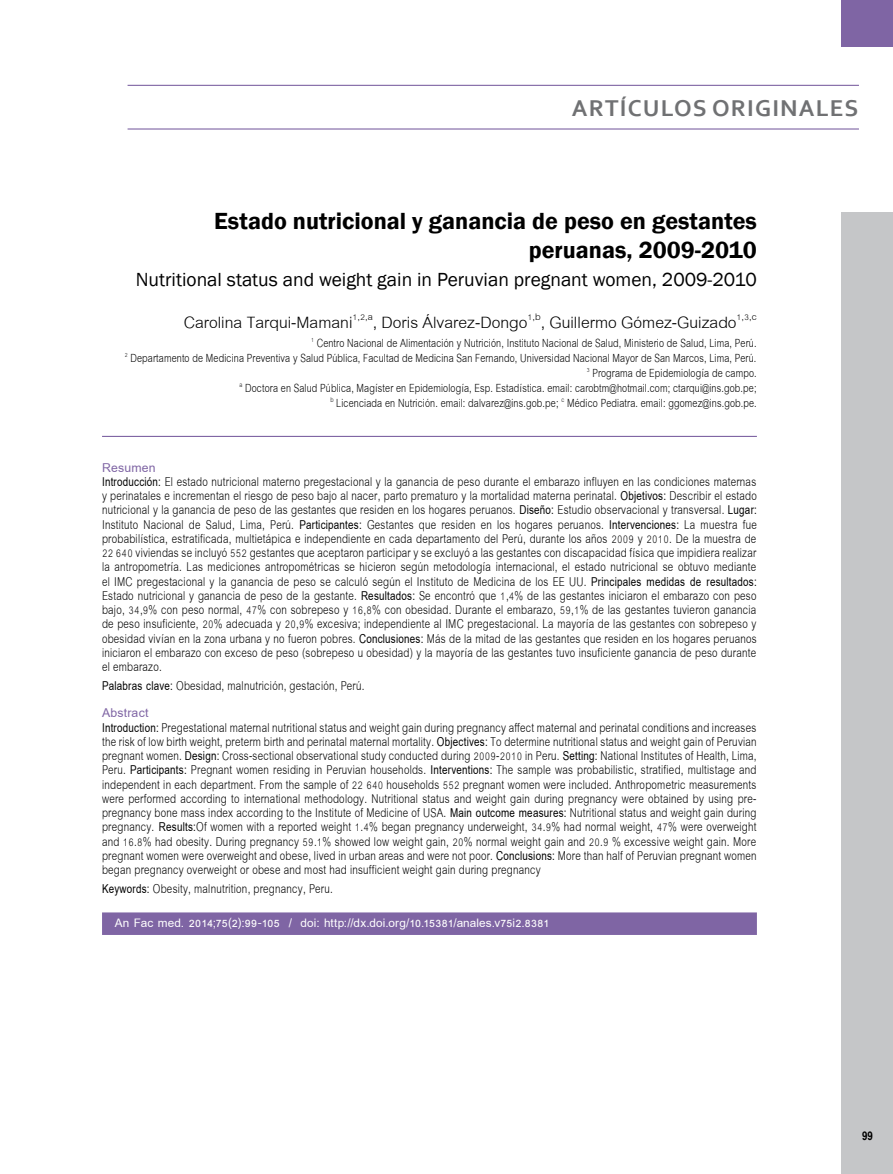
<style>
.page{position:relative;width:893px;height:1174px;background:#fff}
.page>*{position:absolute;margin:0;border:0;box-sizing:border-box;transform-origin:0 0}
.t1{font:24px "Cordia UPC";color:#000}
.t2{font:600 24px/28.8px "Franklin Gothic";color:#000;text-align:right}
.t3{font:700 24px "Corbel";letter-spacing:.05em;color:#707173}
.t4{font:19.5px "Franklin Gothic";color:#000}
.t5{font:18.75px/14.2px "Cordia UPC";letter-spacing:.015em;color:#000;scale:.8 1}
.t6{font:700 18px "Cordia UPC";letter-spacing:-.005em;color:#fff}
.t7{font:17.25px/15px "Cordia UPC";letter-spacing:.01em;color:#000;text-align:right;scale:.8 1}
.t8{font:700 12px "Arial Narrow";color:#000}
.s1{font-weight:700;color:#7f65a4}
.s2{font-weight:700}
</style>
<div class="page">
<div style="left:842px;top:0;width:51px;height:47px;background:#7f65a4"></div>
<div style="left:842px;top:213px;width:51px;height:961px;background:#c5c6c8"></div>
<hr style="left:128px;top:85px;width:731px;height:1px;background:#7f65a4">
<hr style="left:128px;top:128px;width:731px;height:2px;background:#7f65a4">
<hr style="left:102px;top:436px;width:655px;height:1px;background:#7f65a4">
<div style="left:102px;top:912px;width:655px;height:23px;background:#7f65a4"></div>
<p class="t3" style="left:572px;top:93px;width:288px">ARTÍCULOS ORIGINALES</p>
<p class="t2" style="left:214px;top:207px;width:544px">Estado nutricional y ganancia de peso en gestantes peruanas, 2009-2010</p>
<p class="t4" style="left:136px;top:267px;width:622px">Nutritional status and weight gain in Peruvian pregnant women, 2009-2010</p>
<p class="t1" style="left:184px;top:306px;width:575px">Carolina Tarqui-Mamani<sup>1,2,a</sup>, Doris Álvarez-Dongo<sup>1,b</sup>, Guillermo Gómez-Guizado<sup>1,3,c</sup></p>
<p class="t7" style="left:125px;top:336px;width:792px"><sup>1</sup> Centro Nacional de Alimentación y Nutrición, Instituto Nacional de Salud, Ministerio de Salud, Lima, Perú.<br><sup>2</sup> Departamento de Medicina Preventiva y Salud Pública, Facultad de Medicina San Fernando, Universidad Nacional Mayor de San Marcos, Lima, Perú.<br><sup>3</sup> Programa de Epidemiología de campo.<br><sup>a</sup> Doctora en Salud Pública, Magíster en Epidemiología, Esp. Estadística. email: carobtm@hotmail.com; ctarqui@ins.gob.pe;<br><sup>b</sup> Licenciada en Nutrición. email: dalvarez@ins.gob.pe; <sup>c</sup> Médico Pediatra. email: ggomez@ins.gob.pe.</p>
<p class="t5" style="left:102px;top:460px;width:820px"><span class="s1">Resumen<br></span><span class="s2">Introducción:</span> El estado nutricional materno pregestacional y la ganancia de peso durante el embarazo influyen en las condiciones maternas y perinatales e incrementan el riesgo de peso bajo al nacer, parto prematuro y la mortalidad materna perinatal. <span class="s2">Objetivos:</span> Describir el estado nutricional y la ganancia de peso de las gestantes que residen en los hogares peruanos. <span class="s2">Diseño:</span> Estudio observacional y transversal. <span class="s2">Lugar:<br></span>Instituto Nacional de Salud, Lima, Perú. <span class="s2">Participantes:</span> Gestantes que residen en los hogares peruanos. <span class="s2">Intervenciones:</span> La muestra fue probabilística, estratificada, multietápica e independiente en cada departamento del Perú, durante los años 2009 y 2010. De la muestra de 22 640 viviendas se incluyó 552 gestantes que aceptaron participar y se excluyó a las gestantes con discapacidad física que impidiera realizar la antropometría. Las mediciones antropométricas se hicieron según metodología internacional, el estado nutricional se obtuvo mediante el IMC pregestacional y la ganancia de peso se calculó según el Instituto de Medicina de los EE UU. <span class="s2">Principales medidas de resultados:<br></span>Estado nutricional y ganancia de peso de la gestante. <span class="s2">Resultados:</span> Se encontró que 1,4% de las gestantes iniciaron el embarazo con peso bajo, 34,9% con peso normal, 47% con sobrepeso y 16,8% con obesidad. Durante el embarazo, 59,1% de las gestantes tuvieron ganancia de peso insuficiente, 20% adecuada y 20,9% excesiva; independiente al IMC pregestacional. La mayoría de las gestantes con sobrepeso y obesidad vivían en la zona urbana y no fueron pobres. <span class="s2">Conclusiones:</span> Más de la mitad de las gestantes que residen en los hogares peruanos iniciaron el embarazo con exceso de peso (sobrepeso u obesidad) y la mayoría de las gestantes tuvo insuficiente ganancia de peso durante el embarazo.</p>
<p class="t5" style="left:102px;top:672px;width:330px;line-height:27.8px"><span class="s2">Palabras clave:</span> Obesidad, malnutrición, gestación, Perú.<br><span class="s1">Abstract</span></p>
<p class="t5" style="left:102px;top:720px;width:820px;text-align:justify"><span class="s2">Introduction:</span> Pregestational maternal nutritional status and weight gain during pregnancy affect maternal and perinatal conditions and increases the risk of low birth weight, preterm birth and perinatal maternal mortality. <span class="s2">Objectives:</span> To determine nutritional status and weight gain of Peruvian pregnant women. <span class="s2">Design:</span> Cross-sectional observational study conducted during 2009-2010 in Peru. <span class="s2">Setting:</span> National Institutes of Health, Lima, Peru. <span class="s2">Participants:</span> Pregnant women residing in Peruvian households. <span class="s2">Interventions:</span> The sample was probabilistic, stratified, multistage and independent in each department. From the sample of 22 640 households 552 pregnant women were included. Anthropometric measurements were performed according to international methodology. Nutritional status and weight gain during pregnancy were obtained by using pre&shy;pregnancy bone mass index according to the Institute of Medicine of USA. <span class="s2">Main outcome measures:</span> Nutritional status and weight gain during pregnancy. <span class="s2">Results:</span>Of women with a reported weight 1.4% began pregnancy underweight, 34.9% had normal weight, 47% were overweight and 16.8% had obesity. During pregnancy 59.1% showed low weight gain, 20% normal weight gain and 20.9 % excessive weight gain. More pregnant women were overweight and obese, lived in urban areas and were not poor. <span class="s2">Conclusions:</span> More than half of Peruvian pregnant women began pregnancy overweight or obese and most had insufficient weight gain during pregnancy</p>
<p class="t5" style="left:102px;top:881px;width:290px"><span class="s2">Keywords:</span> Obesity, malnutrition, pregnancy, Peru.</p>
<p class="t6" style="left:115px;top:912px;width:436px">An Fac med. 2014;75(2):99-105 / doi: http://dx.doi.org/10.15381/anales.v75i2.8381</p>
<p class="t8" style="left:862px;top:1126px;width:12px">99</p>
</div>
